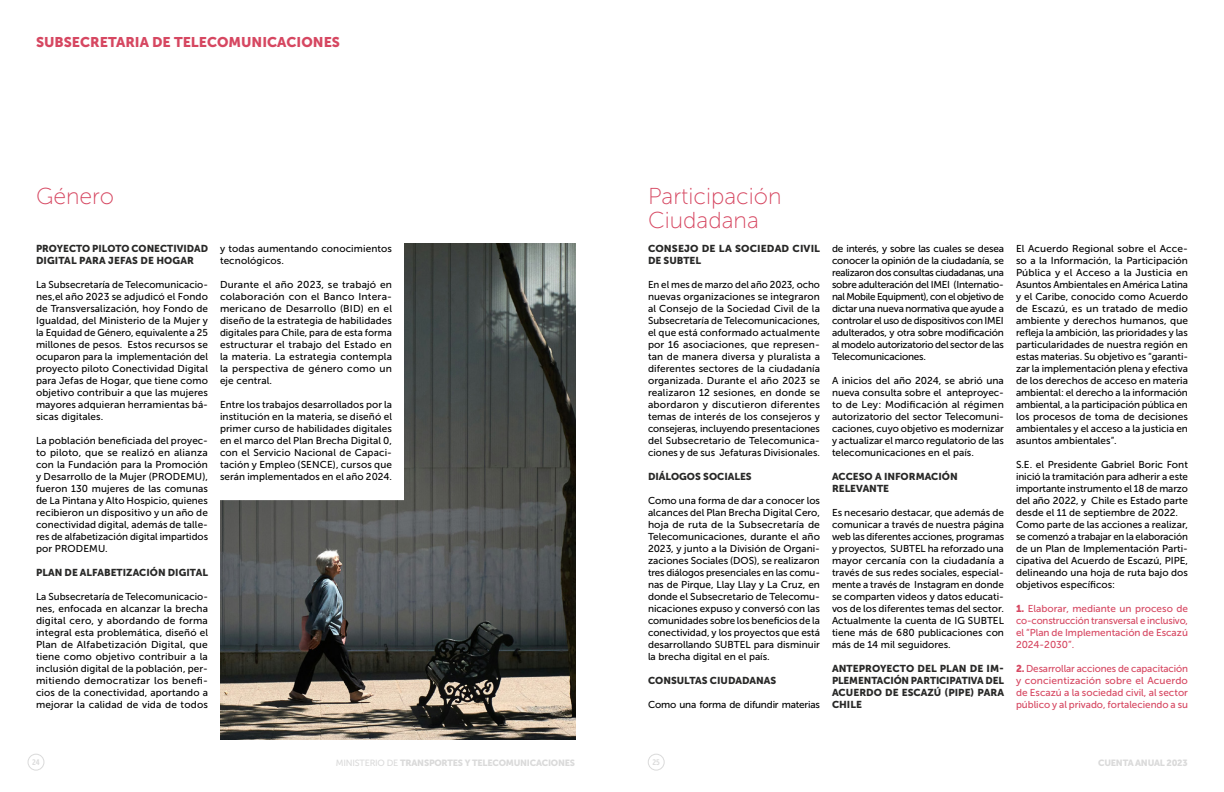
<style>
.page{position:relative;width:1224px;height:792px;background:#fff}
.page>*{position:absolute;margin:0;border:0;box-sizing:border-box;transform-origin:0 0}
.t1{font:23px/24px "Museo Sans 100";color:#d64761}
.t2{font:14px "Museo Sans 900";color:#d64761}
.t3{font:10px/12px "Museo Sans 500";color:#000;text-align:justify}
.t4{font:10px/12px "Museo Sans 900";color:#282827}
.t5{font:10px/12px "Museo Sans 500";color:#d64761;text-align:justify}
.t6{font:10px "Museo Sans 500";letter-spacing:-.02em;color:#000}
.t7{font:9px "Museo Sans 900";letter-spacing:-.025em;color:#dadada}
.t8{font:8px "Museo Sans Cond 700";color:#dadada}
.s1{font-family:"Museo Sans 900"}
.s2{font-family:"Museo Sans 500"}
</style>
<div class="page">
<div style="left:28px;top:754px;width:16px;height:16px;border:1px solid #dadada;border-radius:50%"></div>
<img style="left:220px;top:243px;width:356px;height:497px">
<div style="left:648px;top:754px;width:16px;height:16px;border:1px solid #dadada;border-radius:50%"></div>
<h2 class="t2" style="left:36px;top:34px;width:306px">SUBSECRETARIA DE TELECOMUNICACIONES</h2>
<h1 class="t1" style="left:36px;top:184px;width:80px">Género</h1>
<p class="t4" style="left:36px;top:242px;width:174px">PROYECTO PILOTO CONECTIVIDAD<br>DIGITAL PARA JEFAS DE HOGAR</p>
<p class="t3" style="left:36px;top:279px;width:174px">La Subsecretaría de Telecomunicacio&shy;nes,el año 2023 se adjudicó el Fondo de Transversalización, hoy Fondo de Igualdad, del Ministerio de la Mujer y la Equidad de Género, equivalente a 25 millones de pesos. Estos recursos se ocuparon para la implementación del proyecto piloto Conectividad Digital para Jefas de Hogar, que tiene como objetivo contribuir a que las mujeres mayores adquieran herramientas bá&shy;sicas digitales.</p>
<p class="t3" style="left:36px;top:435px;width:174px">La población beneficiada del proyec&shy;to piloto, que se realizó en alianza con la Fundación para la Promoción y Desarrollo de la Mujer (PRODEMU), fueron 130 mujeres de las comunas de La Pintana y Alto Hospicio, quienes recibieron un dispositivo y un año de conectividad digital, además de talle&shy;res de alfabetización digital impartidos por PRODEMU.</p>
<p class="t4" style="left:36px;top:566px;width:173px">PLAN DE ALFABETIZACIÓN DIGITAL</p>
<p class="t3" style="left:36px;top:591px;width:174px">La Subsecretaría de Telecomunicacio&shy;nes, enfocada en alcanzar la brecha digital cero, y abordando de forma integral esta problemática, diseñó el Plan de Alfabetización Digital, que tiene como objetivo contribuir a la inclusión digital de la población, per&shy;mitiendo democratizar los benefi&shy;cios de la conectividad, aportando a mejorar la calidad de vida de todos</p>
<p class="t3" style="left:220px;top:243px;width:173px">y todas aumentando conocimientos tecnológicos.</p>
<p class="t3" style="left:220px;top:279px;width:174px">Durante el año 2023, se trabajó en colaboración con el Banco Intera&shy;mericano de Desarrollo (BID) en el diseño de la estrategia de habilidades digitales para Chile, para de esta forma estructurar el trabajo del Estado en la materia. La estrategia contempla la perspectiva de género como un eje central.</p>
<p class="t3" style="left:220px;top:399px;width:174px">Entre los trabajos desarrollados por la institución en la materia, se diseñó el primer curso de habilidades digitales en el marco del Plan Brecha Digital 0, con el Servicio Nacional de Capaci&shy;tación y Empleo (SENCE), cursos que serán implementados en el año 2024.</p>
<h1 class="t1" style="left:648px;top:184px;width:135px">Participación<br>Ciudadana</h1>
<p class="t4" style="left:648px;top:242px;width:174px">CONSEJO DE LA SOCIEDAD CIVIL<br>DE SUBTEL</p>
<p class="t3" style="left:648px;top:279px;width:174px">En el mes de marzo del año 2023, ocho nuevas organizaciones se integraron al Consejo de la Sociedad Civil de la Subsecretaría de Telecomunicaciones, el que está conformado actualmente por 16 asociaciones, que represen&shy;tan de manera diversa y pluralista a diferentes sectores de la ciudadanía organizada. Durante el año 2023 se realizaron 12 sesiones, en donde se abordaron y discutieron diferentes temas de interés de los consejeros y consejeras, incluyendo presentaciones del Subsecretario de Telecomunica&shy;ciones y de sus Jefaturas Divisionales.</p>
<p class="t4" style="left:648px;top:470px;width:105px">DIÁLOGOS SOCIALES</p>
<p class="t3" style="left:648px;top:495px;width:174px">Como una forma de dar a conocer los alcances del Plan Brecha Digital Cero, hoja de ruta de la Subsecretaría de Telecomunicaciones, durante el año 2023, y junto a la División de Organi&shy;zaciones Sociales (DOS), se realizaron tres diálogos presenciales en las comu&shy;nas de Pirque, Llay Llay y La Cruz, en donde el Subsecretario de Telecomu&shy;nicaciones expuso y conversó con las comunidades sobre los beneficios de la conectividad, y los proyectos que está desarrollando SUBTEL para disminuir la brecha digital en el país.</p>
<p class="t4" style="left:648px;top:674px;width:130px">CONSULTAS CIUDADANAS</p>
<p class="t6" style="left:648px;top:699px;width:174px">Como una forma de difundir materias</p>
<p class="t3" style="left:832px;top:243px;width:174px">de interés, y sobre las cuales se desea conocer la opinión de la ciudadanía, se realizaron dos consultas ciudadanas, una sobre adulteración del IMEI (Internatio&shy;nal Mobile Equipment), con el objetivo de dictar una nueva normativa que ayude a controlar el uso de dispositivos con IMEI adulterados, y otra sobre modificación al modelo autorizatorio del sector de las Telecomunicaciones.</p>
<p class="t3" style="left:832px;top:375px;width:174px">A inicios del año 2024, se abrió una nueva consulta sobre el anteproyec&shy;to de Ley: Modificación al régimen autorizatorio del sector Telecomuni&shy;caciones, cuyo objetivo es modernizar y actualizar el marco regulatorio de las telecomunicaciones en el país.</p>
<p class="t4" style="left:832px;top:470px;width:127px">ACCESO A INFORMACIÓN<br>RELEVANTE</p>
<p class="t3" style="left:832px;top:507px;width:174px">Es necesario destacar, que además de comunicar a través de nuestra página web las diferentes acciones, programas y proyectos, SUBTEL ha reforzado una mayor cercanía con la ciudadanía a través de sus redes sociales, especial&shy;mente a través de Instagram en donde se comparten videos y datos educati&shy;vos de los diferentes temas del sector.<br>Actualmente la cuenta de IG SUBTEL tiene más de 680 publicaciones con más de 14 mil seguidores.</p>
<p class="t4" style="left:832px;top:662px;width:174px;text-align:justify">ANTEPROYECTO DEL PLAN DE IM-PLEMENTACIÓN PARTICIPATIVA DEL ACUERDO DE ESCAZÚ (PIPE) PARA CHILE</p>
<p class="t3" style="left:1016px;top:243px;width:174px">El Acuerdo Regional sobre el Acce&shy;so a la Información, la Participación Pública y el Acceso a la Justicia en Asuntos Ambientales en América Latina y el Caribe, conocido como Acuerdo de Escazú, es un tratado de medio ambiente y derechos humanos, que refleja la ambición, las prioridades y las particularidades de nuestra región en estas materias. Su objetivo es “garanti&shy;zar la implementación plena y efectiva de los derechos de acceso en materia ambiental: el derecho a la información ambiental, a la participación pública en los procesos de toma de decisiones ambientales y el acceso a la justicia en asuntos ambientales”.</p>
<p class="t3" style="left:1016px;top:459px;width:174px;text-align:left">S.E. el Presidente Gabriel Boric Font inició la tramitación para adherir a este importante instrumento el 18 de marzo del año 2022, y Chile es Estado parte desde el 11 de septiembre de 2022.<br>Como parte de las acciones a realizar, se comenzó a trabajar en la elaboración de un Plan de Implementación Parti&shy;cipativa del Acuerdo de Escazú, PIPE, delineando una hoja de ruta bajo dos objetivos específicos:</p>
<p class="t5" style="left:1016px;top:603px;width:174px"><span class="s1">1.</span> Elaborar, mediante un proceso de co-construcción transversal e inclusivo, el “Plan de Implementación de Escazú 2024-2030”.</p>
<p class="t5" style="left:1016px;top:663px;width:174px"><span class="s1">2.</span> Desarrollar acciones de capacitación y concientización sobre el Acuerdo de Escazú a la sociedad civil, al sector público y al privado, fortaleciendo a su</p>
<p class="t8" style="left:32px;top:758px;width:9px">24</p>
<p class="t7" style="left:336px;top:757px;width:241px"><span class="s2">MINISTERIO DE</span> TRANSPORTES Y TELECOMUNICACIONES</p>
<p class="t8" style="left:653px;top:758px;width:9px">25</p>
<p class="t7" style="left:1098px;top:757px;width:91px">CUENTA ANUAL 2023</p>
</div>
